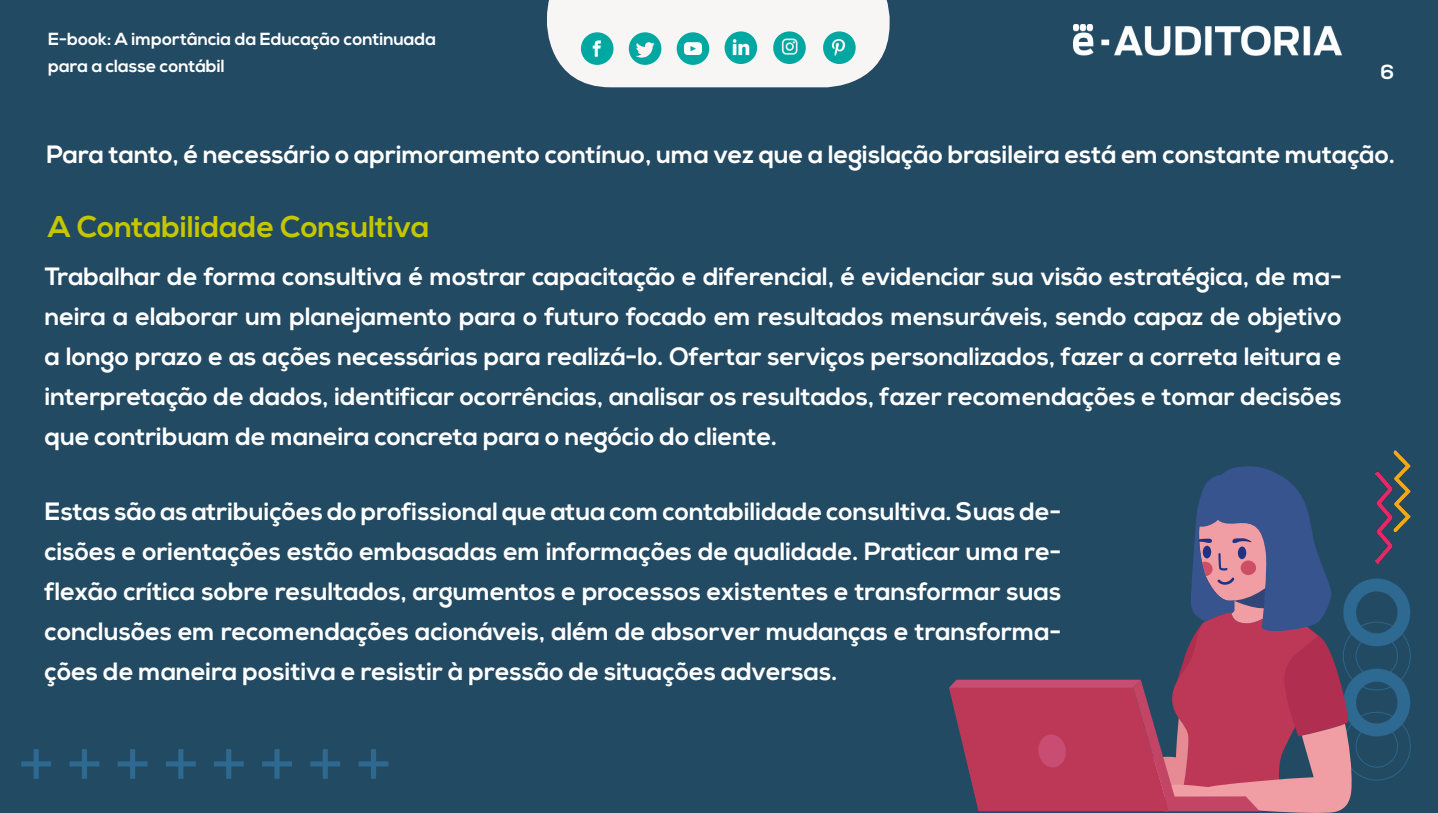
<style>
.page{position:relative;width:1438px;height:813px;background:#fff}
.page>*{position:absolute;margin:0;border:0;box-sizing:border-box;transform-origin:0 0}
.t1{font:700 30px "Nexa";color:#c4c600}
.t2{font:700 25px/40px "Nexa";color:#fff;text-align:justify}
.t3{font:700 20.38px "Nexa";color:#fff}
.t4{font:700 17.5px/27.5px "Nexa";color:#fff}
</style>
<div class="page">
<div style="left:0;top:0;width:1438px;height:812px;background:#234a63"></div>
<svg style="left:547px;top:0;width:342px;height:87px"></svg>
<div style="left:773px;top:31px;width:32px;height:33px;background:#00a8a1;border-radius:50%"></div>
<img style="left:781px;top:39px;width:17px;height:15px">
<div style="left:823px;top:31px;width:32px;height:33px;background:#00a8a1;border-radius:50%"></div>
<img style="left:831px;top:40px;width:15px;height:16px">
<img style="left:1073px;top:25px;width:268px;height:30px">
<img style="left:1326px;top:446px;width:112px;height:120px">
<svg style="left:949px;top:462px;width:409px;height:350px;background:#694b68"></svg>
<p class="t4" style="left:48px;top:26px;width:389px">E-book: A importância da Educação continuada para a classe contábil</p>
<p class="t3" style="left:1380px;top:60px;width:15px">6</p>
<p class="t2" style="left:46px;top:135px;width:1350px">Para tanto, é necessário o aprimoramento contínuo, uma vez que a legislação brasileira está em constante mutação.</p>
<p class="t1" style="left:48px;top:209px;width:383px">A Contabilidade Consultiva</p>
<p class="t2" style="left:45px;top:257px;width:1298px">Trabalhar de forma consultiva é mostrar capacitação e diferencial, é evidenciar sua visão estratégica, de ma&shy;neira a elaborar um planejamento para o futuro focado em resultados mensuráveis, sendo capaz de objetivo a longo prazo e as ações necessárias para realizá-lo. Ofertar serviços personalizados, fazer a correta leitura e interpretação de dados, identificar ocorrências, analisar os resultados, fazer recomendações e tomar decisões que contribuam de maneira concreta para o negócio do cliente.</p>
<p class="t2" style="left:45px;top:492px;width:1018px">Estas são as atribuições do profissional que atua com contabilidade consultiva. Suas de&shy;cisões e orientações estão embasadas em informações de qualidade. Praticar uma re&shy;flexão crítica sobre resultados, argumentos e processos existentes e transformar suas conclusões em recomendações acionáveis, além de absorver mudanças e transforma&shy;ções de maneira positiva e resistir à pressão de situações adversas.</p>
</div>
